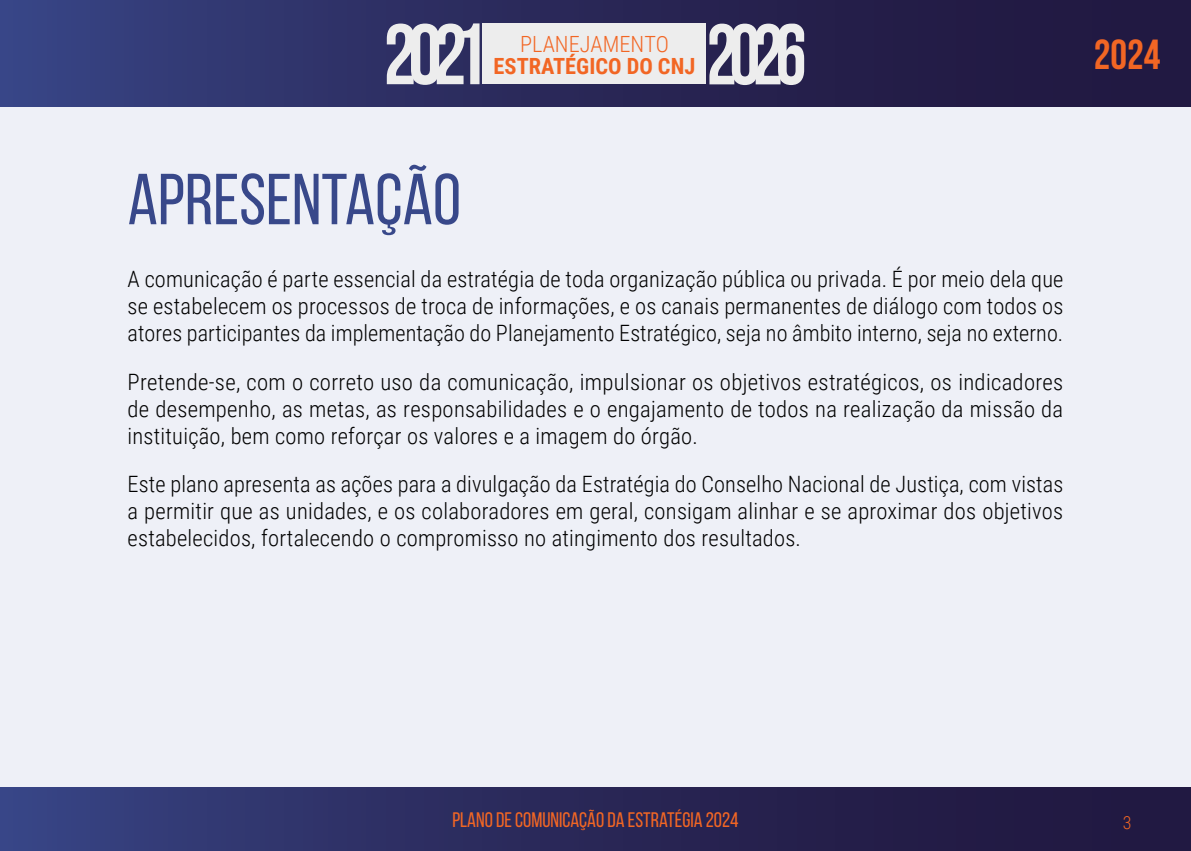
<style>
.page{position:relative;width:1191px;height:851px;background:#fff}
.page>*{position:absolute;margin:0;border:0;box-sizing:border-box;transform-origin:0 0}
.t1{font:72px "Bebas Neue";color:#38488a}
.t2{font:700 42px "Bebas Neue";color:#f26624}
.t3{font:300 22.5px/27px "Roboto Condensed";letter-spacing:.01em;color:#000;text-align:justify}
.t4{font:700 22.35px "Roboto Condensed";color:#f26624}
.t5{font:300 22.35px "Roboto Condensed";color:#f26624}
.t6{font:21px "Bebas Neue";color:#f26624}
.t7{font:300 18px "Roboto Condensed";color:#f26624}
</style>
<div class="page">
<div style="left:0;top:0;width:1191px;height:850px;background:#eef0f7"></div>
<div style="left:0;top:0;width:1191px;height:106px;background:linear-gradient(to right,#36417f,#1e1237)"></div>
<div style="left:0;top:787px;width:1191px;height:63px;background:linear-gradient(to right,#36417e,#1e1237)"></div>
<div style="left:482px;top:24px;width:224px;height:60px;background:#ededed"></div>
<svg style="left:387px;top:23px;width:92px;height:62px"></svg>
<svg style="left:709px;top:24px;width:95px;height:61px"></svg>
<p class="t5" style="left:520px;top:28px;width:150px">PLANEJAMENTO</p>
<p class="t4" style="left:493px;top:51px;width:203px">ESTRATÉGICO DO CNJ</p>
<h2 class="t2" style="left:1094px;top:31px;width:68px">2024</h2>
<h1 class="t1" style="left:128px;top:160px;width:335px">APRESENTAÇÃO</h1>
<p class="t3" style="left:128px;top:265px;width:937px">A comunicação é parte essencial da estratégia de toda organização pública ou privada. É por meio dela que se estabelecem os processos de troca de informações, e os canais permanentes de diálogo com todos os atores participantes da implementação do Planejamento Estratégico, seja no âmbito interno, seja no externo.</p>
<p class="t3" style="left:128px;top:367px;width:937px">Pretende-se, com o correto uso da comunicação, impulsionar os objetivos estratégicos, os indicadores de desempenho, as metas, as responsabilidades e o engajamento de todos na realização da missão da instituição, bem como reforçar os valores e a imagem do órgão.</p>
<p class="t3" style="left:128px;top:469px;width:937px">Este plano apresenta as ações para a divulgação da Estratégia do Conselho Nacional de Justiça, com vistas a permitir que as unidades, e os colaboradores em geral, consigam alinhar e se aproximar dos objetivos estabelecidos, fortalecendo o compromisso no atingimento dos resultados.</p>
<p class="t6" style="left:452px;top:808px;width:288px">PLANO DE COMUNICAÇÃO DA ESTRATÉGIA 2024</p>
<p class="t7" style="left:1122px;top:809px;width:10px">3</p>
</div>
